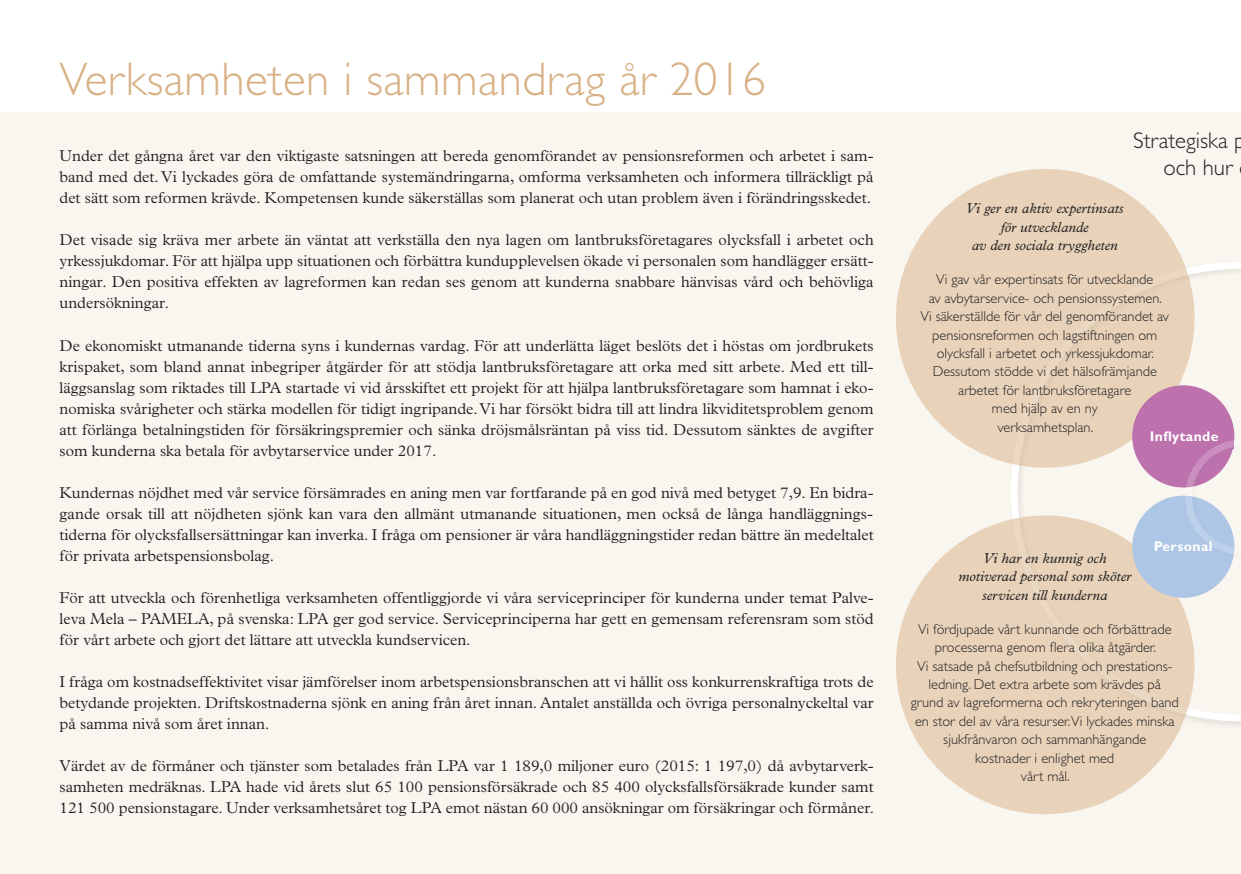
<style>
.page{position:relative;width:1241px;height:874px;background:#fff}
.page>*{position:absolute;margin:0;border:0;box-sizing:border-box;transform-origin:0 0}
.leipis{font:300 47.25px "Gill Sans";letter-spacing:.01em;color:#d8b186}
.Leipä{font:300 22.75px "Gill Sans";color:#231f20}
.Leipä-2{font:300 15.75px/21px "Plantin";color:#231f20;text-align:justify}
.Leipä-3{font:300 14.35px/18.4px "Gill Sans";color:#231f20;text-align:center}
.Leipä-4{font:italic 14.35px/18.4px "Plantin";color:#231f20;text-align:center}
.leipis-2{font:700 14px "Gill Sans";letter-spacing:.03em;color:#fff}
</style>
<div class="page">
<div style="left:0;top:113px;width:1240px;height:760px;background:#f9f5ef"></div>
<svg style="left:1010px;top:262px;width:230px;height:459px"></svg>
<div style="left:895px;top:169px;width:299px;height:298px;background:#e8d3ba;border-radius:50%"></div>
<div style="left:895px;top:515px;width:299px;height:298px;background:#e8d3ba;border-radius:50%"></div>
<div style="left:1131px;top:495px;width:103px;height:102px;background:#adc6e6;border-radius:50%"></div>
<div style="left:1131px;top:385px;width:103px;height:102px;background:#bd72ae;border-radius:50%"></div>
<div style="left:1182px;top:437px;width:58px;height:126px;background:#231f20;opacity:.1"></div>
<svg style="left:1184px;top:439px;width:56px;height:115px"></svg>
<p class="leipis" style="left:60px;top:53px;width:707px">Verksamheten i sammandrag år 2016</p>
<p class="Leipä-2" style="left:60px;top:145px;width:815px">Under det gångna året var den viktigaste satsningen att bereda genomförandet av pensionsreformen och arbetet i sam&shy;band med det. Vi lyckades göra de omfattande systemändringarna, omforma verksamheten och informera tillräckligt på det sätt som reformen krävde. Kompetensen kunde säkerställas som planerat och utan problem även i förändringsskedet.</p>
<p class="Leipä-2" style="left:60px;top:229px;width:815px">Det visade sig kräva mer arbete än väntat att verkställa den nya lagen om lantbruksföretagares olycksfall i arbetet och yrkessjukdomar. För att hjälpa upp situationen och förbättra kundupplevelsen ökade vi personalen som handlägger ersätt&shy;ningar. Den positiva effekten av lagreformen kan redan ses genom att kunderna snabbare hänvisas vård och behövliga undersökningar.</p>
<p class="Leipä-2" style="left:60px;top:334px;width:815px">De ekonomiskt utmanande tiderna syns i kundernas vardag. För att underlätta läget beslöts det i höstas om jordbrukets krispaket, som bland annat inbegriper åtgärder för att stödja lantbruksföretagare att orka med sitt arbete. Med ett till&shy;läggsanslag som riktades till LPA startade vi vid årsskiftet ett projekt för att hjälpa lantbruksföretagare som hamnat i eko&shy;nomiska svårigheter och stärka modellen för tidigt ingripande. Vi har försökt bidra till att lindra likviditetsproblem genom att förlänga betalningstiden för försäkringspremier och sänka dröjsmålsräntan på viss tid. Dessutom sänktes de avgifter som kunderna ska betala för avbytarservice under 2017.</p>
<p class="Leipä-2" style="left:60px;top:481px;width:815px">Kundernas nöjdhet med vår service försämrades en aning men var fortfarande på en god nivå med betyget 7,9. En bidra&shy;gande orsak till att nöjdheten sjönk kan vara den allmänt utmanande situationen, men också de långa handläggnings&shy;tiderna för olycksfallsersättningar kan inverka. I fråga om pensioner är våra handläggningstider redan bättre än medeltalet för privata arbetspensionsbolag.</p>
<p class="Leipä-2" style="left:60px;top:586px;width:815px">För att utveckla och förenhetliga verksamheten offentliggjorde vi våra serviceprinciper för kunderna under temat Palve&shy;leva Mela – PAMELA, på svenska: LPA ger god service. Serviceprinciperna har gett en gemensam referensram som stöd för vårt arbete och gjort det lättare att utveckla kundservicen.</p>
<p class="Leipä-2" style="left:60px;top:670px;width:815px">I fråga om kostnadseffektivitet visar jämförelser inom arbetspensionsbranschen att vi hållit oss konkurrenskraftiga trots de betydande projekten. Driftskostnaderna sjönk en aning från året innan. Antalet anställda och övriga personalnyckeltal var på samma nivå som året innan.</p>
<p class="Leipä-2" style="left:60px;top:754px;width:816px">Värdet av de förmåner och tjänster som betalades från LPA var 1 189,0 miljoner euro (2015: 1 197,0) då avbytarverk&shy;samheten medräknas. LPA hade vid årets slut 65 100 pensionsförsäkrade och 85 400 olycksfallsförsäkrade kunder samt 121 500 pensionstagare. Under verksamhetsåret tog LPA emot nästan 60 000 ansökningar om försäkringar och förmåner.</p>
<p class="Leipä" style="left:1132px;top:128px;width:114px">Strategiska p</p>
<p class="Leipä" style="left:1163px;top:154px;width:71px">och hur</p>
<p class="Leipä-4" style="left:965px;top:199px;width:159px">Vi ger en aktiv expertinsats för utvecklande<br>av den sociala tryggheten</p>
<p class="Leipä-3" style="left:920px;top:270px;width:250px">Vi gav vår expertinsats för utvecklande<br>av avbytarservice- och pensionssystemen.<br>Vi säkerställde för vår del genomförandet av pensionsreformen och lagstiftningen om olycksfall i arbetet och yrkessjukdomar.<br>Dessutom stödde vi det hälsofrämjande arbetet för lantbruksföretagare<br>med hjälp av en ny<br>verksamhetsplan.</p>
<p class="leipis-2" style="left:1149px;top:428px;width:70px">Inflytande</p>
<p class="leipis-2" style="left:1153px;top:538px;width:60px">Personal</p>
<p class="Leipä-4" style="left:958px;top:548px;width:174px">Vi har en kunnig och motiverad personal som sköter servicen till kunderna</p>
<p class="Leipä-3" style="left:910px;top:619px;width:269px">Vi fördjupade vårt kunnande och förbättrade processerna genom flera olika åtgärder.<br>Vi satsade på chefsutbildning och prestations&shy;ledning. Det extra arbete som krävdes på grund av lagreformerna och rekryteringen band en stor del av våra resurser.Vi lyckades minska sjukfrånvaron och sammanhängande<br>kostnader i enlighet med<br>vårt mål.</p>
</div>
